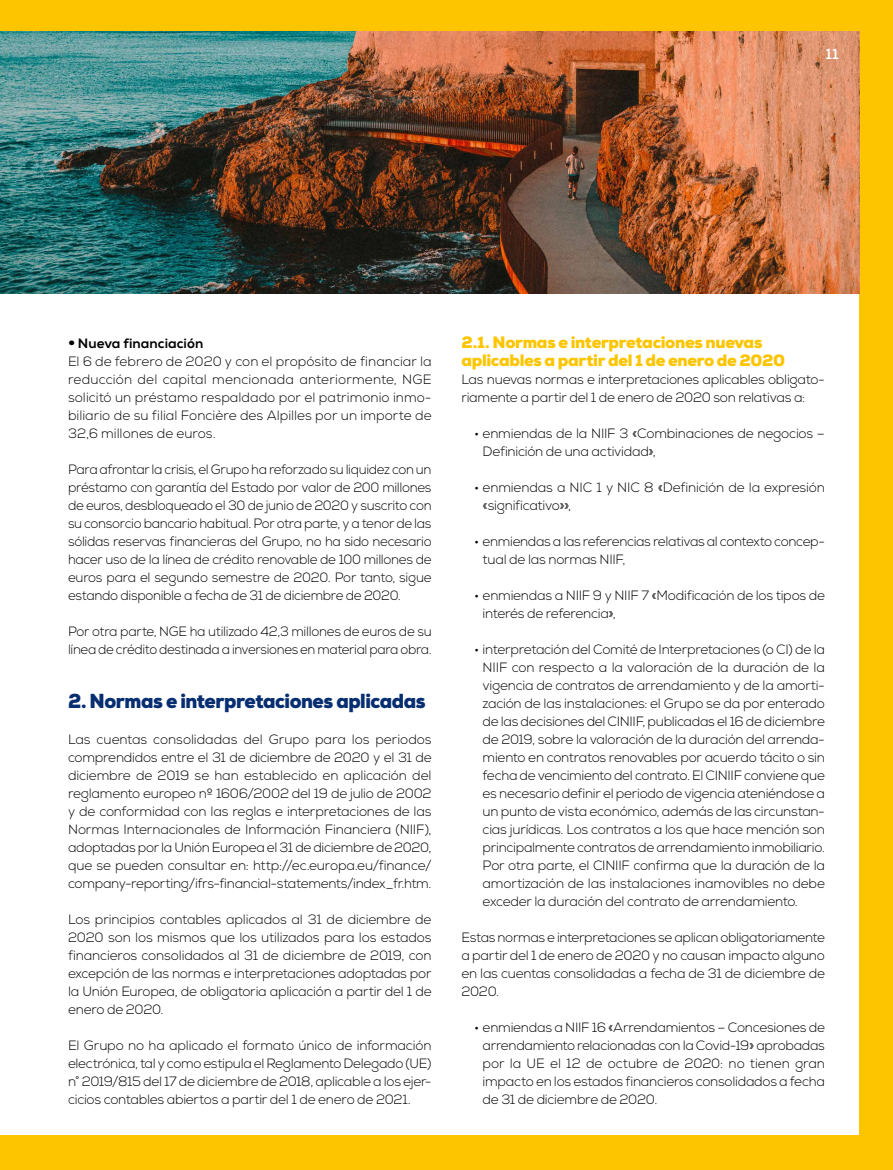
<style>
.page{position:relative;width:893px;height:1170px;background:#fff}
.page>*{position:absolute;margin:0;border:0;box-sizing:border-box;transform-origin:0 0}
.t1{font:900 20.25px "Nexa";letter-spacing:-.025em;color:#082e72;scale:.95 1}
.t2{font:900 16.5px/18px "Nexa";letter-spacing:-.02em;color:#fcc500}
.t3{font:700 15px "Nexa";color:#fff}
.t4{font:300 13.5px/18px "Nexa";letter-spacing:-.02em;color:#000;text-align:justify}
.t5{font:13.5px "Nexa X Bold";color:#000}
.s1{font-family:"Nexa";font-weight:900;font-size:16.5px}
</style>
<div class="page">
<div style="left:0;top:0;width:893px;height:1169px;background:#fcc500"></div>
<div style="left:0;top:32px;width:859px;height:1102px;background:#fff"></div>
<img style="left:0;top:32px;width:859px;height:262px">
<p class="t3" style="left:825px;top:44px;width:15px">11</p>
<p class="t5" style="left:68px;top:335px;width:137px"><span class="s1">•</span> Nueva financiación</p>
<p class="t4" style="left:68px;top:352px;width:365px">El 6 de febrero de 2020 y con el propósito de financiar la reducción del capital mencionada anteriormente, NGE solicitó un préstamo respaldado por el patrimonio inmo&shy;biliario de su filial Foncière des Alpilles por un importe de 32,6 millones de euros.</p>
<p class="t4" style="left:68px;top:460px;width:365px">Para afrontar la crisis, el Grupo ha reforzado su liquidez con un préstamo con garantía del Estado por valor de 200 millones de euros, desbloqueado el 30 de junio de 2020 y suscrito con su consorcio bancario habitual. Por otra parte, y a tenor de las sólidas reservas financieras del Grupo, no ha sido necesario hacer uso de la línea de crédito renovable de 100 millones de euros para el segundo semestre de 2020. Por tanto, sigue estando disponible a fecha de 31 de diciembre de 2020.</p>
<p class="t4" style="left:68px;top:622px;width:365px">Por otra parte, NGE ha utilizado 42,3 millones de euros de su línea de crédito destinada a inversiones en material para obra.</p>
<h1 class="t1" style="left:68px;top:687px;width:378px">2. Normas e interpretaciones aplicadas</h1>
<p class="t4" style="left:68px;top:730px;width:365px">Las cuentas consolidadas del Grupo para los periodos comprendidos entre el 31 de diciembre de 2020 y el 31 de diciembre de 2019 se han establecido en aplicación del reglamento europeo nº 1606/2002 del 19 de julio de 2002 y de conformidad con las reglas e interpretaciones de las Normas Internacionales de Información Financiera (NIIF), adoptadas por la Unión Europea el 31 de diciembre de 2020, que se pueden consultar en: http://ec.europa.eu/finance/ company-reporting/ifrs-financial-statements/index_fr.htm.</p>
<p class="t4" style="left:68px;top:910px;width:365px">Los principios contables aplicados al 31 de diciembre de 2020 son los mismos que los utilizados para los estados financieros consolidados al 31 de diciembre de 2019, con excepción de las normas e interpretaciones adoptadas por la Unión Europea, de obligatoria aplicación a partir del 1 de enero de 2020.</p>
<p class="t4" style="left:68px;top:1036px;width:365px">El Grupo no ha aplicado el formato único de información electrónica, tal y como estipula el Reglamento Delegado (UE) n° 2019/815 del 17 de diciembre de 2018, aplicable a los ejer&shy;cicios contables abiertos a partir del 1 de enero de 2021.</p>
<p class="t2" style="left:461px;top:333px;width:325px">2.1. Normas e interpretaciones nuevas aplicables a partir del 1 de enero de 2020</p>
<p class="t4" style="left:461px;top:370px;width:365px">Las nuevas normas e interpretaciones aplicables obligato&shy;riamente a partir del 1 de enero de 2020 son relativas a:</p>
<p class="t4" style="left:483px;top:424px;width:344px;text-indent:-9px">• enmiendas de la NIIF 3 «Combinaciones de negocios –<br>Definición de una actividad»,</p>
<p class="t4" style="left:483px;top:478px;width:344px;text-indent:-9px">• enmiendas a NIC 1 y NIC 8 «Definición de la expresión «significativo»»,</p>
<p class="t4" style="left:483px;top:532px;width:344px;text-indent:-9px">• enmiendas a las referencias relativas al contexto concep&shy;tual de las normas NIIF,</p>
<p class="t4" style="left:483px;top:586px;width:344px;text-indent:-9px">• enmiendas a NIIF 9 y NIIF 7 «Modificación de los tipos de interés de referencia»,</p>
<p class="t4" style="left:483px;top:640px;width:344px;text-indent:-9px">• interpretación del Comité de Interpretaciones (o CI) de la NIIF con respecto a la valoración de la duración de la vigencia de contratos de arrendamiento y de la amorti&shy;zación de las instalaciones: el Grupo se da por enterado de las decisiones del CINIIF, publicadas el 16 de diciembre de 2019, sobre la valoración de la duración del arrenda&shy;miento en contratos renovables por acuerdo tácito o sin fecha de vencimiento del contrato. El CINIIF conviene que es necesario definir el periodo de vigencia ateniéndose a un punto de vista económico, además de las circunstan&shy;cias jurídicas. Los contratos a los que hace mención son principalmente contratos de arrendamiento inmobiliario.<br>Por otra parte, el CINIIF confirma que la duración de la amortización de las instalaciones inamovibles no debe exceder la duración del contrato de arrendamiento.</p>
<p class="t4" style="left:461px;top:928px;width:365px">Estas normas e interpretaciones se aplican obligatoriamente a partir del 1 de enero de 2020 y no causan impacto alguno en las cuentas consolidadas a fecha de 31 de diciembre de 2020.</p>
<p class="t4" style="left:483px;top:1018px;width:344px;text-indent:-9px">• enmiendas a NIIF 16 «Arrendamientos – Concesiones de arrendamiento relacionadas con la Covid-19» aprobadas por la UE el 12 de octubre de 2020: no tienen gran impacto en los estados financieros consolidados a fecha de 31 de diciembre de 2020.</p>
</div>
